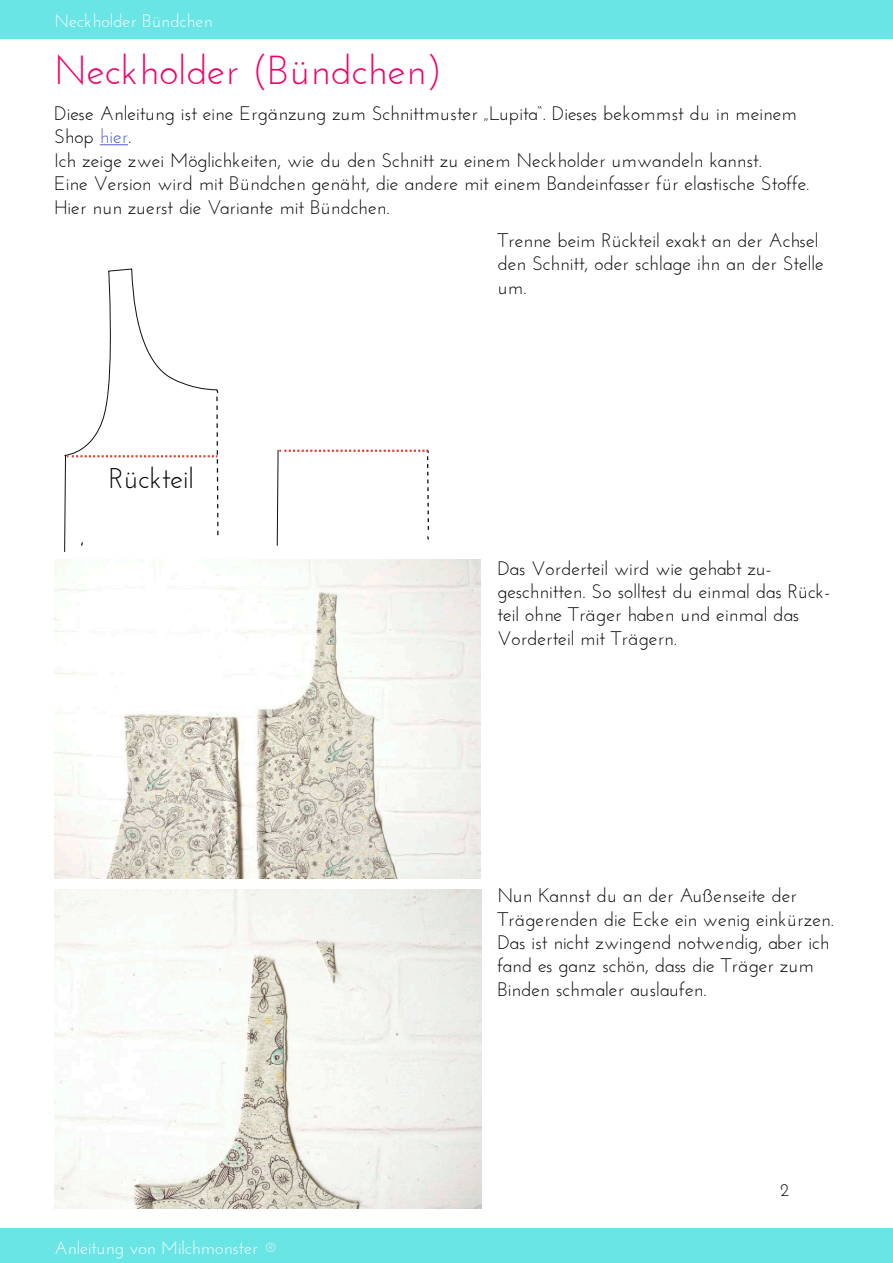
<style>
.page{position:relative;width:893px;height:1263px;background:#fff}
.page>*{position:absolute;margin:0;border:0;box-sizing:border-box;transform-origin:0 0}
.t1{font:40.5px "Josefin Sans";color:#f20067}
.t2{font:28.5px "Josefin Sans";color:#000001}
.t3{font:19.5px/23.4px "Josefin Sans";color:#000001}
.t4{font:18px "Josefin Sans";color:#fff}
.t5{font:18px "Josefin Sans";color:#000}
.s1{color:#4f5cd6}
</style>
<div class="page">
<div style="left:0;top:0;width:893px;height:38px;background:#69e5e5"></div>
<div style="left:0;top:1229px;width:893px;height:34px;background:#69e5e5"></div>
<svg style="left:100px;top:144px;width:28px;height:1px"></svg>
<img style="left:55px;top:559px;width:425px;height:320px">
<img style="left:55px;top:889px;width:426px;height:320px">
<svg style="left:64px;top:268px;width:155px;height:284px"></svg>
<svg style="left:276px;top:449px;width:154px;height:97px"></svg>
<p class="t4" style="left:55px;top:10px;width:160px">Neckholder Bündchen</p>
<p class="t1" style="left:54px;top:45px;width:390px">Neckholder (Bündchen)</p>
<p class="t3" style="left:54px;top:101px;width:745px">Diese Anleitung ist eine Ergänzung zum Schnittmuster „Lupita“. Dieses bekommst du in meinem<br>Shop <span class="s1">hier</span>.</p>
<p class="t3" style="left:54px;top:148px;width:710px">Ich zeige zwei Möglichkeiten, wie du den Schnitt zu einem Neckholder umwandeln kannst.</p>
<p class="t3" style="left:54px;top:171px;width:757px">Eine Version wird mit Bündchen genäht, die andere mit einem Bandeinfasser für elastische Stoffe.</p>
<p class="t3" style="left:54px;top:195px;width:337px">Hier nun zuerst die Variante mit Bündchen.</p>
<p class="t2" style="left:109px;top:460px;width:87px">Rückteil</p>
<p class="t4" style="left:55px;top:1236px;width:225px">Anleitung von Milchmonster ®</p>
<p class="t3" style="left:497px;top:228px;width:328px">Trenne beim Rückteil exakt an der Achsel den Schnitt, oder schlage ihn an der Stelle um.</p>
<p class="t3" style="left:497px;top:556px;width:276px">Das Vorderteil wird wie gehabt zu-</p>
<p class="t3" style="left:497px;top:579px;width:334px">geschnitten. So solltest du einmal das Rück&shy;teil ohne Träger haben und einmal das<br>Vorderteil mit Trägern.</p>
<p class="t3" style="left:497px;top:883px;width:338px">Nun Kannst du an der Außenseite der Trägerenden die Ecke ein wenig einkürzen.<br>Das ist nicht zwingend notwendig, aber ich fand es ganz schön, dass die Träger zum Binden schmaler auslaufen.</p>
<p class="t5" style="left:780px;top:1178px;width:11px">2</p>
</div>
